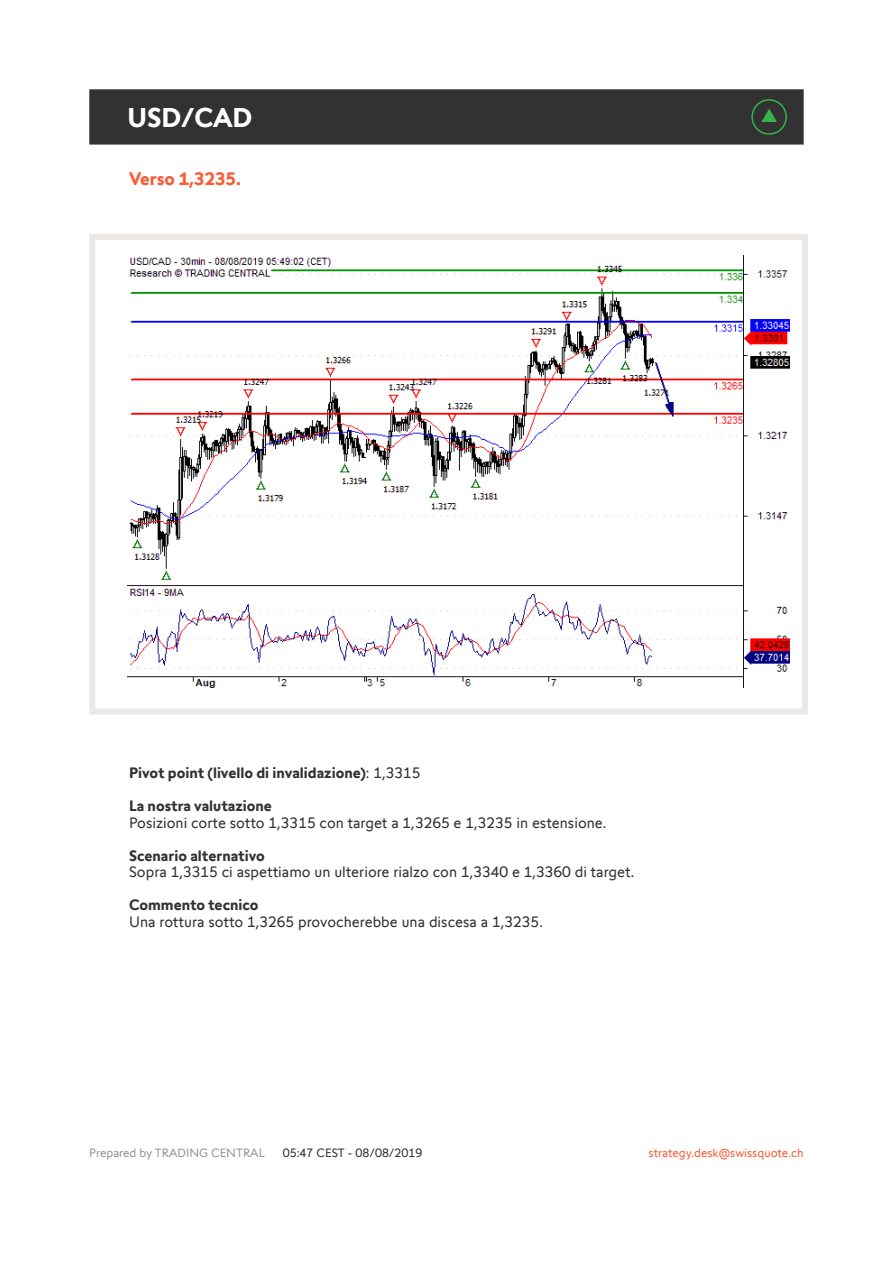
<style>
.page{position:relative;width:893px;height:1263px;background:#fff}
.page>*{position:absolute;margin:0;border:0;box-sizing:border-box;transform-origin:0 0}
.t1{font:700 27px "Swissquote CT";color:#fff}
.t2{font:700 18px "Swissquote CT";color:#fa5b35}
.t3{font:15px "Swissquote CT";color:#323232}
.t4{font:700 15px "Swissquote CT";color:#323232}
.t5{font:12px "Swissquote CT";color:#fa5b35}
.t6{font:12px "Swissquote CT";color:#939598}
.t7{font:12px "Swissquote CT";color:#323232}
.s1{font-weight:400}
</style>
<div class="page">
<div style="left:89px;top:234px;width:719px;height:480px;border:6px solid #e9e8e7"></div>
<div style="left:89px;top:89px;width:715px;height:56px;background:#323232;border:2px solid #323232"></div>
<img style="left:128px;top:255px;width:661px;height:432px">
<svg style="left:751px;top:99px;width:36px;height:36px"></svg>
<h1 class="t1" style="left:128px;top:101px;width:126px">USD/CAD</h1>
<p class="t2" style="left:129px;top:168px;width:113px">Verso 1,3235.</p>
<p class="t4" style="left:129px;top:764px;width:293px">Pivot point (livello di invalidazione)<span class="s1">: 1,3315</span></p>
<p class="t4" style="left:129px;top:797px;width:144px">La nostra valutazione</p>
<p class="t3" style="left:129px;top:814px;width:479px">Posizioni corte sotto 1,3315 con target a 1,3265 e 1,3235 in estensione.</p>
<p class="t4" style="left:129px;top:846px;width:137px">Scenario alternativo</p>
<p class="t3" style="left:129px;top:863px;width:507px">Sopra 1,3315 ci aspettiamo un ulteriore rialzo con 1,3340 e 1,3360 di target.</p>
<p class="t4" style="left:129px;top:896px;width:131px">Commento tecnico</p>
<p class="t3" style="left:129px;top:913px;width:415px">Una rottura sotto 1,3265 provocherebbe una discesa a 1,3235.</p>
<p class="t6" style="left:89px;top:1145px;width:177px">Prepared by TRADING CENTRAL</p>
<p class="t7" style="left:283px;top:1145px;width:141px">05:47 CEST - 08/08/2019</p>
<p class="t5" style="left:649px;top:1145px;width:157px">strategy.desk@swissquote.ch</p>
</div>
